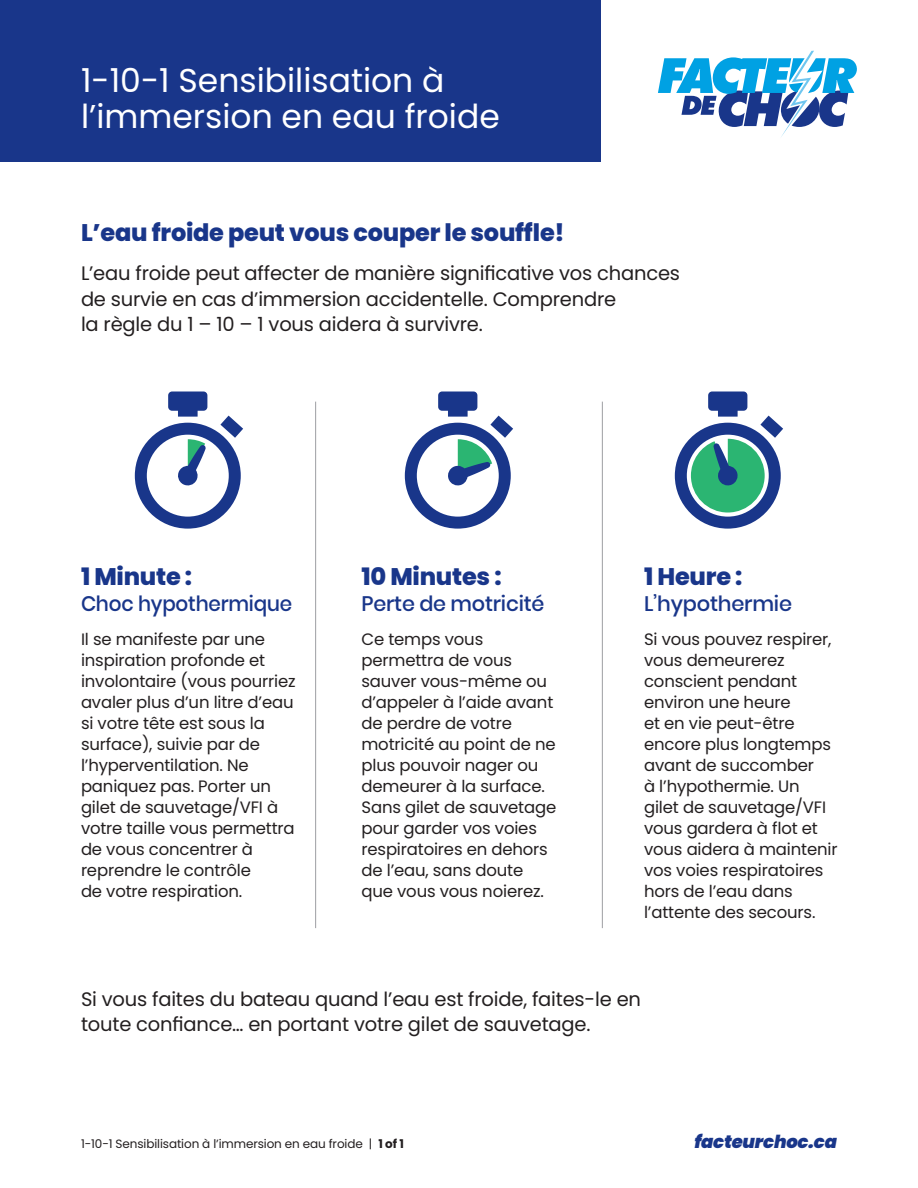
<style>
.page{position:relative;width:918px;height:1188px;background:#fff}
.page>*{position:absolute;margin:0;border:0;box-sizing:border-box;transform-origin:0 0}
.SF_Title{font:33px/36px "Poppins";color:#fff}
.SF_Heading{font:800 24px "Poppins";letter-spacing:-.01em;color:#19368a}
.SF_Heading-2{font:500 21px "Poppins";letter-spacing:-.01em;color:#19368a}
.SF_Heading-3{font:500 21px "Poppins";letter-spacing:-.01em;color:#19368a;scale:.95 1}
.SF_Highlight{font:19.5px/25.5px "Poppins";letter-spacing:-.01em;color:#231f20}
.t1{font:italic 900 18px "Poppins";letter-spacing:-.01em;color:#19368a}
.SF_Body{font:16.5px/21px "Poppins";letter-spacing:-.01em;color:#231f20}
.t2{font:12px "Poppins";letter-spacing:-.01em;color:#231f20}
.s1{font-weight:700}
</style>
<div class="page">
<div style="left:0;top:0;width:601px;height:162px;background:#19368a"></div>
<svg style="left:658px;top:51px;width:199px;height:86px"></svg>
<svg style="left:405px;top:392px;width:108px;height:137px"></svg>
<svg style="left:675px;top:392px;width:108px;height:137px"></svg>
<svg style="left:135px;top:392px;width:108px;height:137px"></svg>
<hr style="left:315px;top:402px;width:1px;height:526px;background:#a8a9ad">
<hr style="left:602px;top:402px;width:1px;height:526px;background:#a8a9ad">
<p class="SF_Title" style="left:81px;top:63px;width:420px">1-10-1 Sensibilisation à l’immersion en eau froide</p>
<p class="SF_Heading" style="left:81px;top:219px;width:485px">L’eau froide peut vous couper le souffle!</p>
<p class="SF_Highlight" style="left:81px;top:261px;width:601px">L’eau froide peut affecter de manière significative vos chances de survie en cas d’immersion accidentelle. Comprendre<br>la règle du 1 – 10 – 1 vous aidera à survivre.</p>
<p class="SF_Heading" style="left:81px;top:563px;width:113px">1 Minute :</p>
<p class="SF_Heading-3" style="left:81px;top:591px;width:224px">Choc hypothermique</p>
<p class="SF_Body" style="left:81px;top:629px;width:216px">Il se manifeste par une inspiration profonde et involontaire (vous pourriez avaler plus d’un litre d’eau si votre tête est sous la surface), suivie par de l’hyperventilation. Ne paniquez pas. Porter un gilet de sauvetage/VFI à votre taille vous permettra de vous concentrer à reprendre le contrôle<br>de votre respiration.</p>
<p class="SF_Heading" style="left:362px;top:563px;width:142px">10 Minutes :</p>
<p class="SF_Heading-2" style="left:362px;top:591px;width:184px">Perte de motricité</p>
<p class="SF_Body" style="left:362px;top:629px;width:196px">Ce temps vous permettra de vous sauver vous-même ou d’appeler à l’aide avant de perdre de votre motricité au point de ne plus pouvoir nager ou demeurer à la surface.<br>Sans gilet de sauvetage pour garder vos voies respiratoires en dehors de l’eau, sans doute que vous vous noierez.</p>
<p class="SF_Heading" style="left:644px;top:563px;width:100px">1 Heure :</p>
<p class="SF_Heading-2" style="left:644px;top:591px;width:150px">L’hypothermie</p>
<p class="SF_Body" style="left:644px;top:629px;width:195px">Si vous pouvez respirer, vous demeurerez conscient pendant environ une heure<br>et en vie peut-être encore plus longtemps avant de succomber<br>à l’hypothermie. Un gilet de sauvetage/VFI vous gardera à flot et vous aidera à maintenir vos voies respiratoires hors de l’eau dans l’attente des secours.</p>
<p class="SF_Highlight" style="left:81px;top:986px;width:562px">Si vous faites du bateau quand l’eau est froide, faites-le en toute confiance… en portant votre gilet de sauvetage.</p>
<p class="t2" style="left:81px;top:1136px;width:324px">1-10-1 Sensibilisation à l’immersion en eau froide | <span class="s1">1 of 1</span></p>
<p class="t1" style="left:694px;top:1131px;width:144px">facteurchoc.ca</p>
</div>
